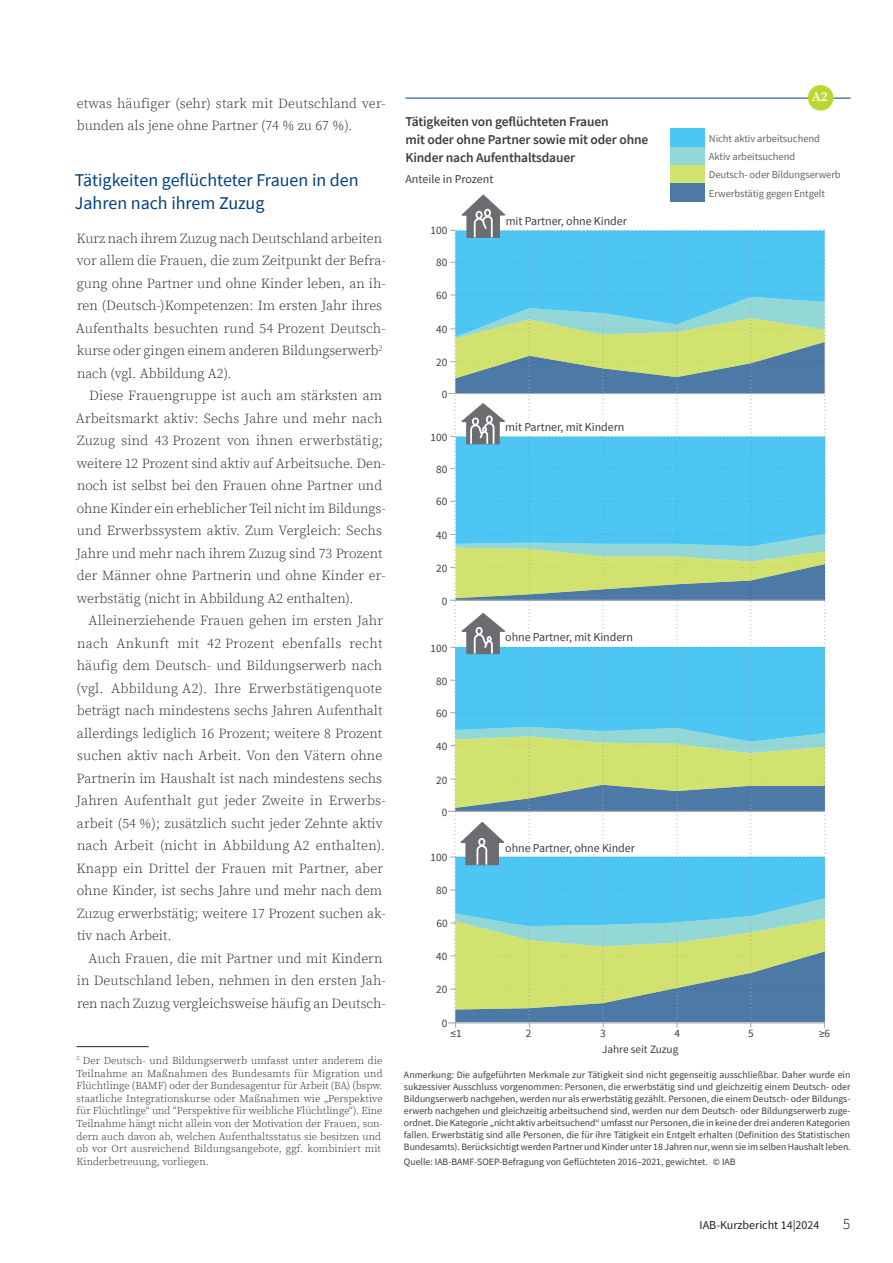
<style>
.page{position:relative;width:893px;height:1263px;background:#fff}
.page>*{position:absolute;margin:0;border:0;box-sizing:border-box;transform-origin:0 0}
.Überschrift_1{font:18px/22.5px "Source Sans Pro";color:#014081}
.t1{font:300 15.75px "Source Sans Pro";color:#231f20}
.Standard_1__Absatz{font:300 13.8px/22.5px "Source Serif Pro";color:#231f20}
.Graphiküberschrift{font:600 13.5px/18px "Source Sans Pro";letter-spacing:-.01em;color:#3e3e3f}
.A1_T1{font:600 13.5px "Source Serif Pro";color:#fff}
.Achsenbeschriftung{font:12px "Source Sans Pro";letter-spacing:-.005em;color:#3e3e3f}
.t2{font:12px "Source Sans Pro";color:#231f20}
.Graphiküberschrift-Unterzeile{font:12px "Source Sans Pro";color:#3e3e3f}
.Graphiktext{font:11.25px "Source Sans Pro";letter-spacing:-.005em;color:#3e3e3f}
.Fußnote{font:300 10.5px/12.6px "Source Serif Pro";color:#231f20}
.t3{font:10.5px/18.3px "Source Sans Pro";letter-spacing:-.005em;color:#231f20}
.Graphiktext-Anmerkungen{font:9.75px/12px "Source Sans Pro";letter-spacing:-.005em;color:#3e3e3f;text-align:justify}
.Graphiktext-Fußnote{font:9.75px "Source Sans Pro";color:#3e3e3f}
</style>
<div class="page">
<hr style="left:77px;top:1046px;width:72px;height:1px;background:#231f20">
<hr style="left:405px;top:98px;width:445px;height:1px;background:#014081">
<div style="left:808px;top:85px;width:25px;height:26px;background:#bed630;border-radius:50%"></div>
<hr style="left:448px;top:811px;width:376px;height:1px;background:#a8a9ad">
<div style="left:671px;top:129px;width:34px;height:18px;background:#4dc6f3"></div>
<div style="left:671px;top:147px;width:34px;height:18px;background:#94d7d7"></div>
<div style="left:671px;top:165px;width:34px;height:19px;background:#d1e26e"></div>
<div style="left:671px;top:184px;width:34px;height:18px;background:#4d79a7"></div>
<hr style="left:448px;top:393px;width:375px;height:1px;background:#a8a9ad">
<hr style="left:448px;top:1022px;width:376px;height:1px;background:#a8a9ad">
<svg style="left:450px;top:193px;width:375px;height:835px"></svg>
<p class="Standard_1__Absatz" style="left:77px;top:92px;width:310px">etwas häufiger (sehr) stark mit Deutschland ver&shy;bunden als jene ohne Partner (74 % zu 67 %).</p>
<p class="Überschrift_1" style="left:75px;top:169px;width:285px">Tätigkeiten geflüchteter Frauen in den<br>Jahren nach ihrem Zuzug</p>
<p class="Standard_1__Absatz" style="left:76px;top:227px;width:311px">Kurz nach ihrem Zuzug nach Deutschland arbeiten vor allem die Frauen, die zum Zeitpunkt der Befra&shy;gung ohne Partner und ohne Kinder leben, an ih&shy;ren (Deutsch-)Kompetenzen: Im ersten Jahr ihres Aufenthalts besuchten rund 54 Prozent Deutsch&shy;kurse oder gingen einem anderen Bildungserwerb<sup>2 </sup>nach (vgl. Abbildung A2).</p>
<p class="Standard_1__Absatz" style="left:76px;top:384px;width:311px;text-indent:14px">Diese Frauengruppe ist auch am stärksten am Arbeitsmarkt aktiv: Sechs Jahre und mehr nach Zuzug sind 43 Prozent von ihnen erwerbstätig; weitere 12 Prozent sind aktiv auf Arbeitsuche. Den&shy;noch ist selbst bei den Frauen ohne Partner und ohne Kinder ein erheblicher Teil nicht im Bildungs&shy;und Erwerbssystem aktiv. Zum Vergleich: Sechs Jahre und mehr nach ihrem Zuzug sind 73 Prozent der Männer ohne Partnerin und ohne Kinder er&shy;werbstätig (nicht in Abbildung A2 enthalten).</p>
<p class="Standard_1__Absatz" style="left:76px;top:609px;width:311px;text-indent:12px">Alleinerziehende Frauen gehen im ersten Jahr nach Ankunft mit 42 Prozent ebenfalls recht häufig dem Deutsch- und Bildungserwerb nach (vgl. Abbildung A2). Ihre Erwerbstätigenquote beträgt nach mindestens sechs Jahren Aufenthalt allerdings lediglich 16 Prozent; weitere 8 Prozent suchen aktiv nach Arbeit. Von den Vätern ohne Partnerin im Haushalt ist nach mindestens sechs Jahren Aufenthalt gut jeder Zweite in Erwerbs&shy;arbeit (54 %); zusätzlich sucht jeder Zehnte aktiv nach Arbeit (nicht in Abbildung A2 enthalten).<br>Knapp ein Drittel der Frauen mit Partner, aber ohne Kinder, ist sechs Jahre und mehr nach dem Zuzug erwerbstätig; weitere 17 Prozent suchen ak&shy;tiv nach Arbeit.</p>
<p class="Standard_1__Absatz" style="left:77px;top:947px;width:310px;text-indent:12px">Auch Frauen, die mit Partner und mit Kindern in Deutschland leben, nehmen in den ersten Jah&shy;ren nach Zuzug vergleichsweise häufig an Deutsch-</p>
<p class="Fußnote" style="left:77px;top:1054px;width:308px"><sup>2</sup> Der Deutsch- und Bildungserwerb umfasst unter anderem die Teilnahme an Maßnahmen des Bundesamts für Migration und Flüchtlinge (BAMF) oder der Bundesagentur für Arbeit (BA) (bspw. staatliche Integrationskurse oder Maßnahmen wie „Perspektive für Flüchtlinge“ und “Perspektive für weibliche Flüchtlinge“). Eine Teilnahme hängt nicht allein von der Motivation der Frauen, son&shy;dern auch davon ab, welchen Aufenthaltsstatus sie besitzen und ob vor Ort ausreichend Bildungsangebote, ggf. kombiniert mit Kinderbetreuung, vorliegen.</p>
<p class="Graphiküberschrift" style="left:405px;top:112px;width:244px">Tätigkeiten von geflüchteten Frauen<br>mit oder ohne Partner sowie mit oder ohne<br>Kinder nach Aufenthaltsdauer</p>
<p class="Graphiküberschrift-Unterzeile" style="left:405px;top:171px;width:90px">Anteile in Prozent</p>
<p class="Graphiktext" style="left:431px;top:223px;width:18px">100</p>
<p class="Graphiktext" style="left:436px;top:255px;width:13px">80</p>
<p class="Graphiktext" style="left:436px;top:288px;width:13px">60</p>
<p class="Graphiktext" style="left:436px;top:322px;width:13px">40</p>
<p class="Graphiktext" style="left:436px;top:355px;width:13px">20</p>
<p class="Graphiktext" style="left:442px;top:387px;width:7px">0</p>
<p class="Graphiktext" style="left:431px;top:431px;width:18px">100</p>
<p class="Graphiktext" style="left:436px;top:462px;width:13px">80</p>
<p class="Graphiktext" style="left:436px;top:494px;width:13px">60</p>
<p class="Graphiktext" style="left:436px;top:528px;width:13px">40</p>
<p class="Graphiktext" style="left:436px;top:561px;width:13px">20</p>
<p class="Graphiktext" style="left:442px;top:594px;width:7px">0</p>
<p class="Graphiktext" style="left:431px;top:641px;width:18px">100</p>
<p class="Graphiktext" style="left:436px;top:674px;width:13px">80</p>
<p class="Graphiktext" style="left:436px;top:706px;width:13px">60</p>
<p class="Graphiktext" style="left:436px;top:739px;width:13px">40</p>
<p class="Graphiktext" style="left:436px;top:773px;width:13px">20</p>
<p class="Graphiktext" style="left:442px;top:805px;width:7px">0</p>
<p class="Graphiktext" style="left:431px;top:850px;width:18px">100</p>
<p class="Graphiktext" style="left:436px;top:883px;width:13px">80</p>
<p class="Graphiktext" style="left:437px;top:916px;width:13px">60</p>
<p class="Graphiktext" style="left:436px;top:949px;width:13px">40</p>
<p class="Graphiktext" style="left:436px;top:982px;width:13px">20</p>
<p class="Graphiktext" style="left:442px;top:1016px;width:7px">0</p>
<p class="Achsenbeschriftung" style="left:506px;top:213px;width:123px">mit Partner, ohne Kinder</p>
<p class="Achsenbeschriftung" style="left:505px;top:419px;width:121px">mit Partner, mit Kindern</p>
<p class="Achsenbeschriftung" style="left:505px;top:630px;width:129px">ohne Partner, mit Kindern</p>
<p class="Achsenbeschriftung" style="left:505px;top:840px;width:131px">ohne Partner, ohne Kinder</p>
<p class="A1_T1" style="left:812px;top:88px;width:18px">A2</p>
<p class="t3" style="left:709px;top:129px;width:133px">Nicht aktiv arbeitsuchend<br>Aktiv arbeitsuchend<br>Deutsch- oder Bildungserwerb<br>Erwerbstätig gegen Entgelt</p>
<p class="Graphiktext" style="left:451px;top:1026px;width:13px">≤1</p>
<p class="Graphiktext" style="left:526px;top:1026px;width:7px">2</p>
<p class="Graphiktext" style="left:600px;top:1026px;width:7px">3</p>
<p class="Graphiktext" style="left:675px;top:1026px;width:7px">4</p>
<p class="Graphiktext" style="left:748px;top:1026px;width:7px">5</p>
<p class="Graphiktext" style="left:819px;top:1026px;width:13px">≥6</p>
<p class="Graphiktext" style="left:602px;top:1042px;width:78px">Jahre seit Zuzug</p>
<p class="Graphiktext-Anmerkungen" style="left:404px;top:1069px;width:448px">Anmerkung: Die aufgeführten Merkmale zur Tätigkeit sind nicht gegenseitig ausschließbar. Daher wurde ein sukzessiver Ausschluss vorgenommen: Personen, die erwerbstätig sind und gleichzeitig einem Deutsch- oder Bildungserwerb nachgehen, werden nur als erwerbstätig gezählt. Personen, die einem Deutsch- oder Bildungs&shy;erwerb nachgehen und gleichzeitig arbeitsuchend sind, werden nur dem Deutsch- oder Bildungserwerb zuge&shy;ordnet. Die Kategorie „nicht aktiv arbeitsuchend“ umfasst nur Personen, die in keine der drei anderen Kategorien fallen. Erwerbstätig sind alle Personen, die für ihre Tätigkeit ein Entgelt erhalten (Definition des Statistischen Bundesamts). Berücksichtigt werden Partner und Kinder unter 18 Jahren nur, wenn sie im selben Haushalt leben.</p>
<p class="Graphiktext-Fußnote" style="left:404px;top:1155px;width:333px">Quelle: IAB-BAMF-SOEP-Befragung von Geflüchteten 2016–2021, gewichtet. © IAB</p>
<p class="t2" style="left:700px;top:1217px;width:121px">IAB-Kurzbericht 14|2024</p>
<p class="t1" style="left:843px;top:1214px;width:9px">5</p>
</div>
